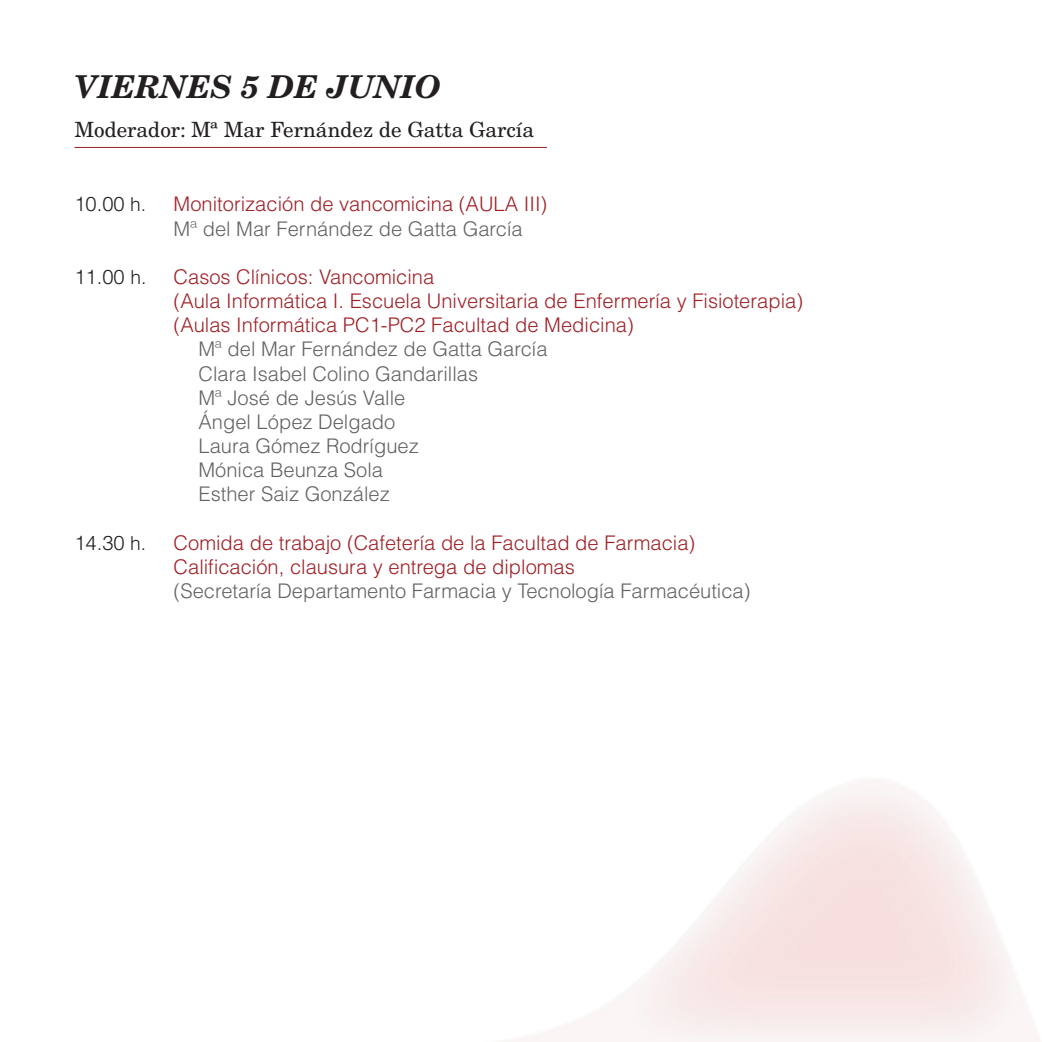
<style>
.page{position:relative;width:1042px;height:1042px;background:#fff}
.page>*{position:absolute;margin:0;border:0;box-sizing:border-box;transform-origin:0 0}
.t1{font:italic 700 31.5px "New Century Schlbk LT Std";color:#231f20}
.t2{font:21px "New Century Schlbk LT Std";color:#231f20}
.t3{font:300 20.12px/24.2px "Helvetica";color:#9f2026}
.t4{font:300 20.12px/24.2px "Helvetica";color:#636366}
.t5{font:300 20.12px "Helvetica";color:#231f20}
.s1{font-size:19.25px}
</style>
<div class="page">
<hr style="left:74px;top:147px;width:473px;height:1px;background:#9f2026">
<h1 class="t1" style="left:74px;top:68px;width:368px">VIERNES 5 DE JUNIO</h1>
<p class="t2" style="left:74px;top:121px;width:461px">Moderador: Mª Mar Fernández de Gatta García</p>
<p class="t5" style="left:74px;top:197px;width:73px">10.00 <span class="s1">h.</span></p>
<p class="t3" style="left:174px;top:194px;width:375px">Monitorización de vancomicina (AULA III)</p>
<p class="t4" style="left:174px;top:218px;width:350px">Mª del Mar Fernández de Gatta García</p>
<p class="t5" style="left:74px;top:269px;width:74px">11.00 <span class="s1">h.</span></p>
<p class="t3" style="left:174px;top:267px;width:631px">Casos Clínicos: Vancomicina<br>(Aula Informática I. Escuela Universitaria de Enfermería y Fisioterapia) (Aulas Informática PC1-PC2 Facultad de Medicina)</p>
<p class="t4" style="left:198px;top:339px;width:350px">Mª del Mar Fernández de Gatta García<br>Clara Isabel Colino Gandarillas<br>Mª José de Jesús Valle<br>Ángel López Delgado<br>Laura Gómez Rodríguez<br>Mónica Beunza Sola<br>Esther Saiz González</p>
<p class="t5" style="left:74px;top:535px;width:73px">14.30 <span class="s1">h.</span></p>
<p class="t3" style="left:174px;top:532px;width:523px">Comida de trabajo (Cafetería de la Facultad de Farmacia)<br>Calificación, clausura y entrega de diplomas</p>
<p class="t4" style="left:174px;top:581px;width:578px">(Secretaría Departamento Farmacia y Tecnología Farmacéutica)</p>
</div>
